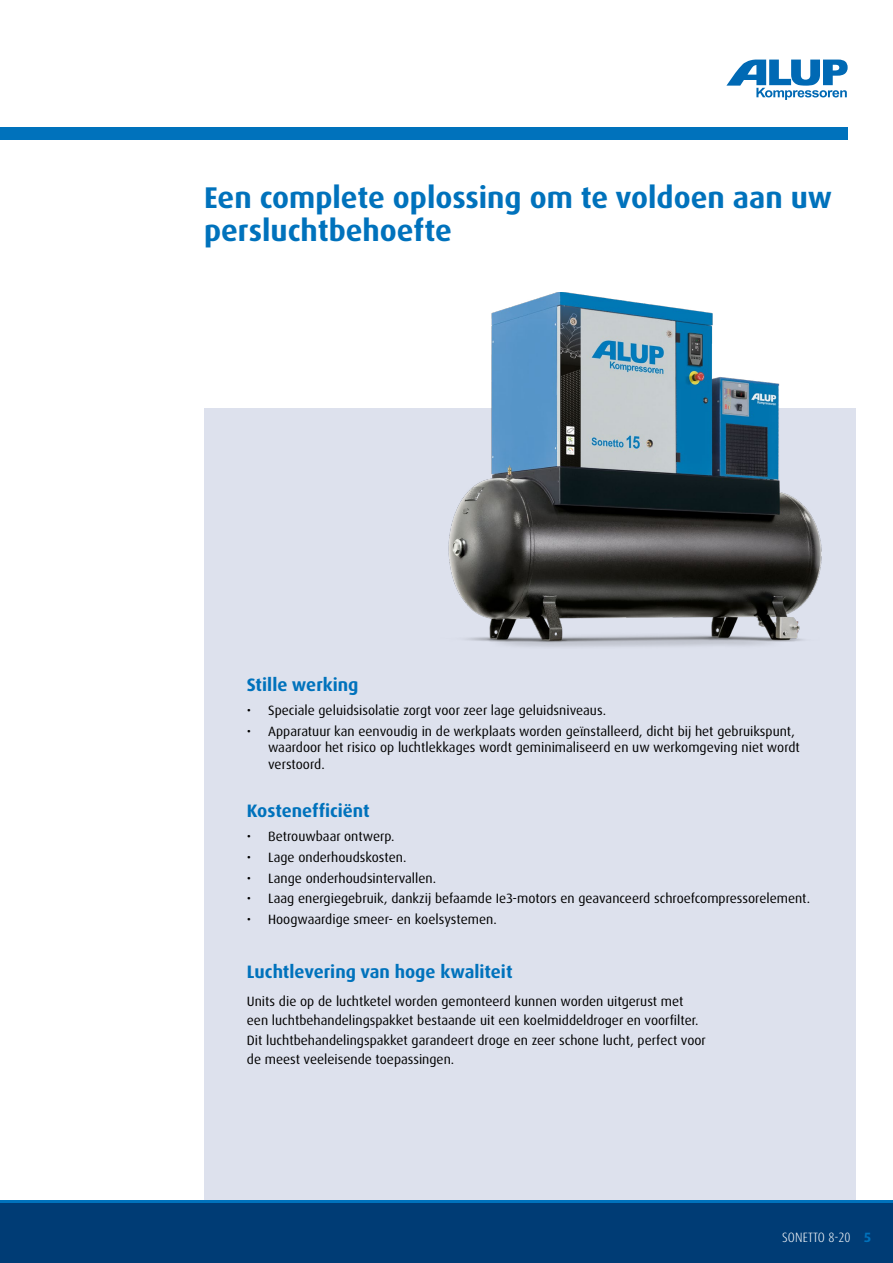
<style>
.page{position:relative;width:893px;height:1263px;background:#fff}
.page>*{position:absolute;margin:0;border:0;box-sizing:border-box;transform-origin:0 0}
.t1{font:700 30px/33px "Dax Pro";color:#0072bc}
.t2{font:700 18px "Dax Pro";color:#0072bc}
.t3{font:13.5px/19.5px "Dax Pro";color:#000}
.t4{font:300 condensed 13.5px "Dax Pro";letter-spacing:.01em;color:#fff}
.s1{font-weight:700;font-stretch:normal;color:#0072bc}
</style>
<div class="page">
<svg style="left:726px;top:60px;width:122px;height:40px"></svg>
<div style="left:204px;top:408px;width:652px;height:855px;background:#dde1ed"></div>
<div style="left:0;top:128px;width:848px;height:12px;background:#0072bc"></div>
<div style="left:0;top:1202px;width:893px;height:61px;background:#003c75"></div>
<hr style="left:0;top:1200px;width:893px;height:3px;background:#0072bc">
<img style="left:448px;top:292px;width:374px;height:355px">
<h1 class="t1" style="left:204px;top:181px;width:630px">Een complete oplossing om te voldoen aan uw persluchtbehoefte</h1>
<h2 class="t2" style="left:247px;top:673px;width:113px">Stille werking</h2>
<p class="t3" style="left:247px;top:701px;width:361px">• Speciale geluidsisolatie zorgt voor zeer lage geluidsniveaus.</p>
<p class="t3" style="left:268px;top:723px;width:533px;line-height:16.5px;text-indent:-21px">• Apparatuur kan eenvoudig in de werkplaats worden geïnstalleerd, dicht bij het gebruikspunt, waardoor het risico op luchtlekkages wordt geminimaliseerd en uw werkomgeving niet wordt verstoord.</p>
<h2 class="t2" style="left:247px;top:799px;width:124px">Kostenefficiënt</h2>
<p class="t3" style="left:247px;top:827px;width:149px">• Betrouwbaar ontwerp.</p>
<p class="t3" style="left:247px;top:847px;width:161px">• Lage onderhoudskosten.</p>
<p class="t3" style="left:247px;top:868px;width:191px">• Lange onderhoudsintervallen.</p>
<p class="t3" style="left:247px;top:889px;width:565px">• Laag energiegebruik, dankzij befaamde Ie3-motors en geavanceerd schroefcompressorelement.</p>
<p class="t3" style="left:247px;top:910px;width:251px">• Hoogwaardige smeer- en koelsystemen.</p>
<h2 class="t2" style="left:247px;top:960px;width:267px">Luchtlevering van hoge kwaliteit</h2>
<p class="t3" style="left:247px;top:991px;width:461px">Units die op de luchtketel worden gemonteerd kunnen worden uitgerust met een luchtbehandelingspakket bestaande uit een koelmiddeldroger en voorfilter.<br>Dit luchtbehandelingspakket garandeert droge en zeer schone lucht, perfect voor de meest veeleisende toepassingen.</p>
<p class="t4" style="left:782px;top:1228px;width:91px">SONETTO 8-20 <span class="s1">5</span></p>
</div>
